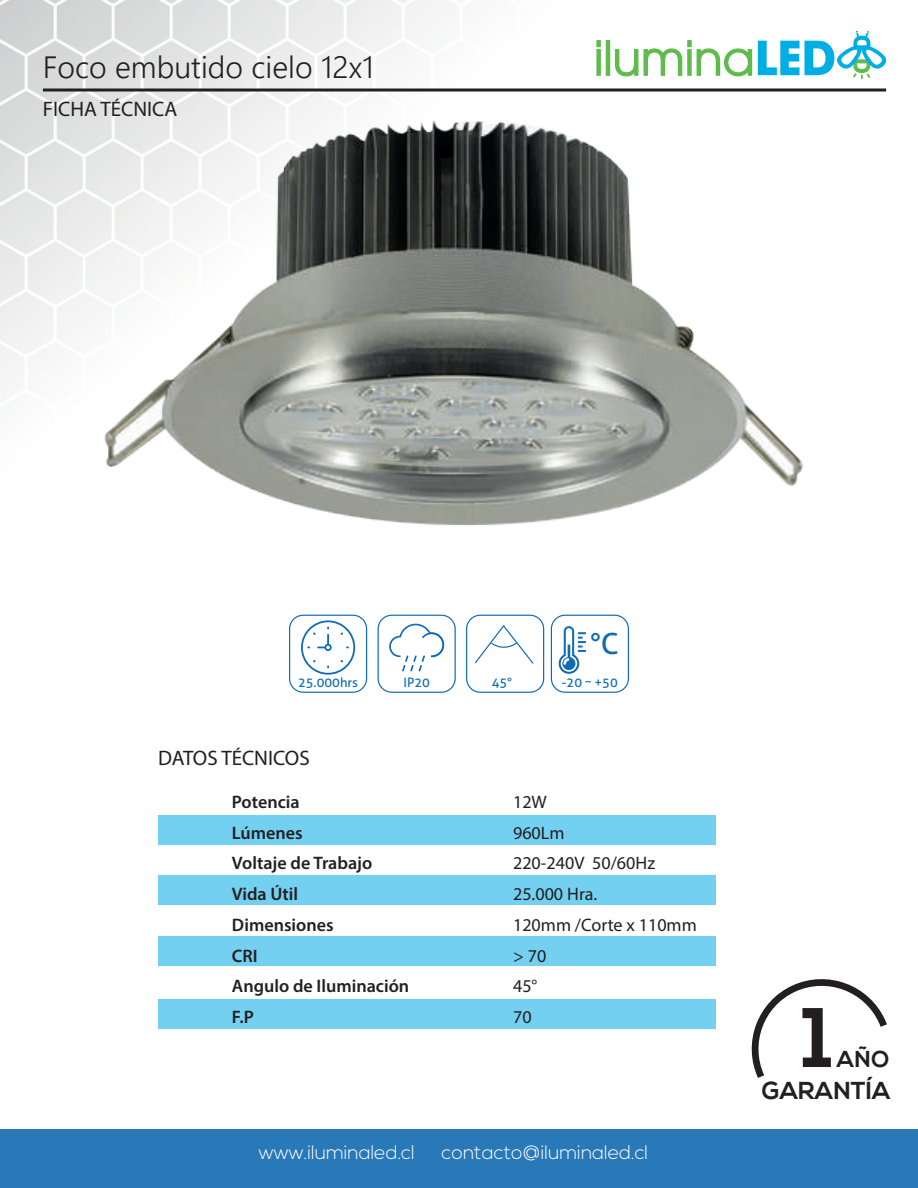
<style>
.page{position:relative;width:918px;height:1188px;background:#fff}
.page>*{position:absolute;margin:0;border:0;box-sizing:border-box;transform-origin:0 0}
.t1{font:700 84.15px "Nexa";color:#231f20}
.t2{font:300 30.75px "Segoe UI";color:#231f20}
.t3{font:29.25px "Aller";color:#0f6bb5}
.t4{font:700 24.45px "Nexa";color:#231f20}
.t5{font:700 22.95px "Nexa";color:#231f20}
.t6{font:21px "Myriad Pro";color:#231f20}
.t7{font:300 19.5px "Nexa";color:#fff}
.t8{font:600 18.15px/30.8px "Myriad Pro";color:#231f20}
.t9{font:18.15px/30.8px "Myriad Pro";color:#231f20}
.t10{font:12.9px "Aller";color:#0f6bb5}
</style>
<div class="page">
<img style="left:0;top:1px;width:697px;height:875px">
<svg style="left:816px;top:31px;width:70px;height:48px"></svg>
<svg style="left:43px;top:88px;width:843px;height:4px"></svg>
<div style="left:0;top:1130px;width:918px;height:58px;background:#2979b9"></div>
<svg style="left:751px;top:979px;width:136px;height:99px"></svg>
<div style="left:158px;top:816px;width:557px;height:29px;background:#73d0f1"></div>
<div style="left:158px;top:876px;width:557px;height:29px;background:#73d0f1"></div>
<div style="left:158px;top:937px;width:557px;height:29px;background:#73d0f1"></div>
<div style="left:158px;top:999px;width:557px;height:30px;background:#73d0f1"></div>
<img style="left:66px;top:0;width:750px;height:731px">
<div style="left:290px;top:615px;width:77px;height:77px;background:#fff;border-radius:14px"></div>
<div style="left:289px;top:615px;width:78px;height:78px;border:1px solid #0f6bb5;border-radius:14px"></div>
<svg style="left:301px;top:620px;width:54px;height:55px"></svg>
<div style="left:378px;top:615px;width:77px;height:77px;background:#fff;border-radius:14px"></div>
<div style="left:378px;top:615px;width:78px;height:78px;border:1px solid #0f6bb5;border-radius:14px"></div>
<svg style="left:389px;top:624px;width:55px;height:47px"></svg>
<div style="left:551px;top:615px;width:77px;height:77px;background:#fff;border-radius:14px"></div>
<div style="left:551px;top:615px;width:78px;height:78px;border:1px solid #0f6bb5;border-radius:14px"></div>
<svg style="left:559px;top:626px;width:27px;height:48px"></svg>
<div style="left:467px;top:615px;width:77px;height:77px;background:#fff;border-radius:14px"></div>
<div style="left:466px;top:615px;width:78px;height:78px;border:1px solid #0f6bb5;border-radius:14px"></div>
<svg style="left:474px;top:625px;width:60px;height:39px"></svg>
<h2 class="t2" style="left:43px;top:38px;width:332px">Foco embutido cielo 12x1</h2>
<p class="t6" style="left:43px;top:97px;width:136px">FICHA TÉCNICA</p>
<h3 class="t3" style="left:590px;top:626px;width:30px">°C</h3>
<p class="t10" style="left:298px;top:675px;width:62px">25.000hrs</p>
<p class="t10" style="left:403px;top:675px;width:28px">IP20</p>
<p class="t10" style="left:562px;top:675px;width:57px">-20 ~ +50</p>
<p class="t10" style="left:492px;top:675px;width:22px">45°</p>
<p class="t6" style="left:158px;top:745px;width:153px">DATOS TÉCNICOS</p>
<p class="t8" style="left:232px;top:786px;width:179px">Potencia<br>Lúmenes<br>Voltaje de Trabajo<br>Vida Útil<br>Dimensiones<br>CRI<br>Angulo de Iluminación<br>F.P</p>
<p class="t9" style="left:513px;top:786px;width:185px">12W<br>960Lm<br>220-240V 50/60Hz<br>25.000 Hra.<br>120mm /Corte x 110mm &gt; 70<br>45°<br>70</p>
<p class="t7" style="left:259px;top:1141px;width:157px">www.iluminaled.cl</p>
<p class="t7" style="left:442px;top:1141px;width:208px">contacto@iluminaled.cl</p>
<h1 class="t1" style="left:802px;top:989px;width:33px">1</h1>
<p class="t5" style="left:837px;top:1046px;width:54px">AÑO</p>
<h3 class="t4" style="left:762px;top:1076px;width:130px">GARANTÍA</h3>
</div>
